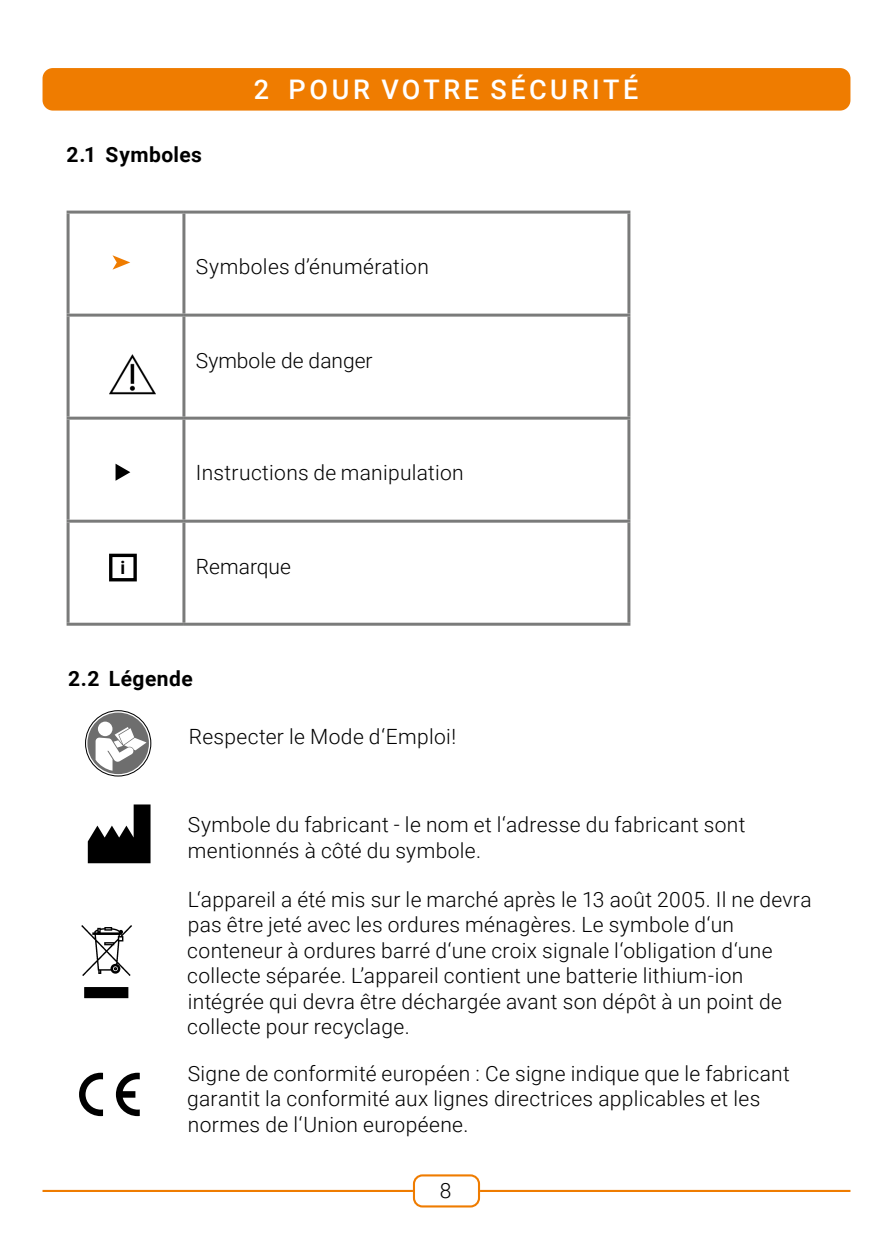
<style>
.page{position:relative;width:893px;height:1259px;background:#fff}
.page>*{position:absolute;margin:0;border:0;box-sizing:border-box;transform-origin:0 0}
.t1{font:500 27px "Roboto";letter-spacing:.135em;color:#fff}
.t2{font:300 21px/25.5px "Roboto";letter-spacing:.015em;color:#000}
.t3{font:700 21px "Roboto";letter-spacing:.02em;color:#000}
.t4{font:700 18px "Roboto";color:#000}
</style>
<div class="page">
<div style="left:413px;top:1174px;width:67px;height:33px;border:2px solid #ef7c00;border-radius:9px"></div>
<hr style="left:43px;top:1190px;width:370px;height:2px;background:#ef7c00">
<hr style="left:480px;top:1190px;width:370px;height:2px;background:#ef7c00">
<img style="left:87px;top:804px;width:64px;height:60px">
<svg style="left:116px;top:1072px;width:24px;height:44px"></svg>
<svg style="left:79px;top:1072px;width:24px;height:44px"></svg>
<img style="left:81px;top:925px;width:51px;height:74px">
<div style="left:43px;top:68px;width:807px;height:43px;background:#ef7c00;border-radius:10px"></div>
<hr style="left:182px;top:214px;width:3px;height:100px;background:#7a7b7a">
<hr style="left:182px;top:317px;width:3px;height:100px;background:#7a7b7a">
<hr style="left:182px;top:420px;width:3px;height:100px;background:#7a7b7a">
<hr style="left:182px;top:523px;width:3px;height:100px;background:#7a7b7a">
<hr style="left:67px;top:211px;width:117px;height:3px;background:#7a7b7a">
<hr style="left:67px;top:214px;width:3px;height:100px;background:#7a7b7a">
<hr style="left:184px;top:211px;width:446px;height:3px;background:#7a7b7a">
<hr style="left:627px;top:214px;width:3px;height:100px;background:#7a7b7a">
<hr style="left:67px;top:314px;width:117px;height:3px;background:#7a7b7a">
<hr style="left:67px;top:317px;width:3px;height:100px;background:#7a7b7a">
<hr style="left:184px;top:314px;width:446px;height:3px;background:#7a7b7a">
<hr style="left:627px;top:317px;width:3px;height:100px;background:#7a7b7a">
<hr style="left:67px;top:417px;width:117px;height:3px;background:#7a7b7a">
<hr style="left:67px;top:420px;width:3px;height:100px;background:#7a7b7a">
<hr style="left:184px;top:417px;width:446px;height:3px;background:#7a7b7a">
<hr style="left:627px;top:420px;width:3px;height:100px;background:#7a7b7a">
<hr style="left:67px;top:520px;width:117px;height:3px;background:#7a7b7a">
<hr style="left:67px;top:523px;width:3px;height:100px;background:#7a7b7a">
<hr style="left:184px;top:520px;width:446px;height:3px;background:#7a7b7a">
<hr style="left:627px;top:523px;width:3px;height:100px;background:#7a7b7a">
<hr style="left:67px;top:623px;width:117px;height:3px;background:#7a7b7a">
<hr style="left:184px;top:623px;width:446px;height:3px;background:#7a7b7a">
<div style="left:109px;top:554px;width:28px;height:27px;border:3px solid #000"></div>
<svg style="left:112px;top:255px;width:18px;height:15px"></svg>
<svg style="left:116px;top:464px;width:14px;height:17px"></svg>
<img style="left:109px;top:354px;width:46px;height:41px">
<svg style="left:85px;top:710px;width:66px;height:66px"></svg>
<p class="t3" style="left:67px;top:139px;width:137px">2.1 Symboles</p>
<p class="t1" style="left:254px;top:70px;width:386px">2 POUR VOTRE SÉCURITÉ</p>
<p class="t2" style="left:196px;top:252px;width:234px">Symboles d’énumération</p>
<p class="t2" style="left:196px;top:347px;width:178px">Symbole de danger</p>
<p class="t2" style="left:196px;top:458px;width:269px">Instructions de manipulation</p>
<p class="t4" style="left:121px;top:555px;width:6px">i</p>
<p class="t2" style="left:196px;top:553px;width:97px">Remarque</p>
<p class="t3" style="left:68px;top:664px;width:126px">2.2 Légende</p>
<p class="t2" style="left:189px;top:722px;width:269px">Respecter le Mode d‘Emploi!</p>
<p class="t2" style="left:188px;top:811px;width:559px">Symbole du fabricant - le nom et l‘adresse du fabricant sont mentionnés à côté du symbole.</p>
<p class="t2" style="left:187px;top:885px;width:626px">L‘appareil a été mis sur le marché après le 13 août 2005. Il ne devra pas être jeté avec les ordures ménagères. Le symbole d‘un conteneur à ordures barré d‘une croix signale l‘obligation d‘une collecte séparée. L’appareil contient une batterie lithium-ion intégrée qui devra être déchargée avant son dépôt à un point de collecte pour recyclage.</p>
<p class="t2" style="left:187px;top:1059px;width:604px">Signe de conformité européen : Ce signe indique que le fabricant garantit la conformité aux lignes directrices applicables et les normes de l‘Union européene.</p>
<p class="t2" style="left:440px;top:1177px;width:13px">8</p>
</div>
